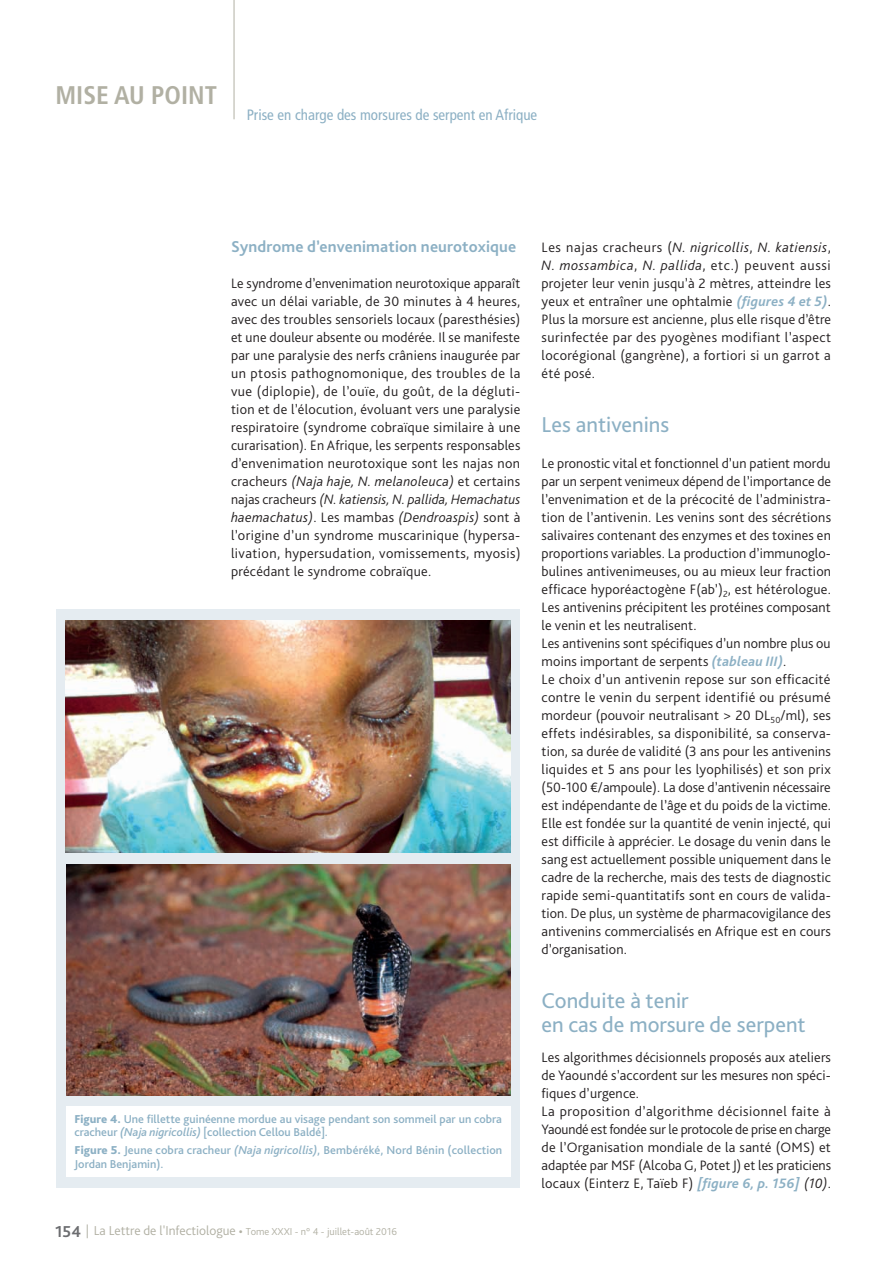
<style>
.page{position:relative;width:896px;height:1266px;background:#fff}
.page>*{position:absolute;margin:0;border:0;box-sizing:border-box;transform-origin:0 0}
.t1{font:700 condensed 25.5px "Frutiger LT Std";color:#b1b0a3}
.t2{font:22.5px/24px "Bliss Pro";color:#8cb0c4}
.t3{font:700 16.5px "Bliss Pro";letter-spacing:.01em;color:#8cb0c4}
.t4{font:condensed 15px "Frutiger LT Std";color:#8cb0c4}
.t5{font:300 14.25px/18px "Bliss Pro";letter-spacing:.01em;color:#231f20;text-align:justify}
.t6{font:500 12px/13.5px "Bliss Pro";color:#8cb0c4}
.t7{font:300 10.5px "Bliss Pro";color:#b1b0a3}
.s1{font-style:italic}
.s2{font-weight:800}
.s3{font-weight:700;font-size:16.5px;color:#6c6d70}
.s4{font-size:13.5px}
.s5{font-weight:700;font-style:italic;color:#8cb0c4}
</style>
<div class="page">
<div style="left:57px;top:609px;width:463px;height:578px;background:#e5ecf1"></div>
<div style="left:66px;top:1106px;width:445px;height:70px;background:#fff"></div>
<img style="left:66px;top:620px;width:445px;height:232px">
<img style="left:66px;top:864px;width:445px;height:231px">
<hr style="left:234px;top:0;width:1px;height:119px;background:#b1b0a3">
<p class="t1" style="left:55px;top:80px;width:163px">MISE AU POINT</p>
<p class="t4" style="left:247px;top:106px;width:292px">Prise en charge des morsures de serpent en Afrique</p>
<p class="t3" style="left:231px;top:236px;width:287px">Syndrome d’envenimation neurotoxique</p>
<p class="t5" style="left:231px;top:273px;width:291px">Le syndrome d’envenimation neurotoxique apparaît avec un délai variable, de 30 minutes à 4 heures, avec des troubles sensoriels locaux (paresthésies) et une douleur absente ou modérée. Il se manifeste par une paralysie des nerfs crâniens inaugurée par un ptosis pathognomonique, des troubles de la vue (diplopie), de l’ouïe, du goût, de la dégluti&shy;tion et de l’élocution, évoluant vers une paralysie respiratoire (syndrome cobraïque similaire à une curarisation). En Afrique, les serpents responsables d’envenimation neurotoxique sont les najas non cracheurs <span class="s1">(Naja haje, N. melanoleuca)</span> et certains najas cracheurs <span class="s1">(N. katiensis, N. pallida, Hemachatus haemachatus)</span>. Les mambas <span class="s1">(Dendroaspis)</span> sont à l’origine d’un syndrome muscarinique (hypersa&shy;livation, hypersudation, vomissements, myosis) précédant le syndrome cobraïque.</p>
<p class="t6" style="left:74px;top:1111px;width:429px"><span class="s2">Figure 4.</span> Une fillette guinéenne mordue au visage pendant son sommeil par un cobra cracheur <span class="s1">(Naja nigricollis)</span> [collection Cellou Baldé].</p>
<p class="t6" style="left:74px;top:1142px;width:429px"><span class="s2">Figure 5.</span> Jeune cobra cracheur <span class="s1">(Naja nigricollis)</span>, Bembéréké, Nord Bénin (collection<br>Jordan Benjamin).</p>
<p class="t7" style="left:55px;top:1224px;width:343px"><span class="s3">154</span> <span class="s4">| La Lettre de l'Infectiologue •</span> Tome XXXI - n° 4 - juillet-août 2016</p>
<p class="t5" style="left:541px;top:237px;width:291px">Les najas cracheurs (<span class="s1">N. nigricollis</span>, <span class="s1">N. katiensis</span>, <span class="s1">N. mossambica</span>, <span class="s1">N. pallida</span>, etc.) peuvent aussi projeter leur venin jusqu’à 2 mètres, atteindre les yeux et entraîner une ophtalmie <span class="s5">(figures 4 et 5)</span>.<br>Plus la morsure est ancienne, plus elle risque d’être surinfectée par des pyogènes modifiant l’aspect locorégional (gangrène), a fortiori si un garrot a été posé.</p>
<p class="t2" style="left:541px;top:412px;width:129px">Les antivenins</p>
<p class="t5" style="left:541px;top:453px;width:291px;text-align:left">Le pronostic vital et fonctionnel d’un patient mordu par un serpent venimeux dépend de l’importance de l’envenimation et de la précocité de l’administra&shy;tion de l’antivenin. Les venins sont des sécrétions salivaires contenant des enzymes et des toxines en proportions variables. La production d’immunoglo&shy;bulines antivenimeuses, ou au mieux leur fraction efficace hyporéactogène F(ab’)<sub>2</sub>, est hétérologue.<br>Les antivenins précipitent les protéines composant le venin et les neutralisent.<br>Les antivenins sont spécifiques d’un nombre plus ou moins important de serpents <span class="s5">(tableau III)</span>.<br>Le choix d’un antivenin repose sur son efficacité contre le venin du serpent identifié ou présumé mordeur (pouvoir neutralisant &gt; 20 DL<sub>50</sub>/ml), ses effets indésirables, sa disponibilité, sa conserva&shy;tion, sa durée de validité (3 ans pour les antivenins liquides et 5 ans pour les lyophilisés) et son prix (50-100 €/ampoule). La dose d’antivenin nécessaire est indépendante de l’âge et du poids de la victime.<br>Elle est fondée sur la quantité de venin injecté, qui est difficile à apprécier. Le dosage du venin dans le sang est actuellement possible uniquement dans le cadre de la recherche, mais des tests de diagnostic rapide semi-quantitatifs sont en cours de valida&shy;tion. De plus, un système de pharmacovigilance des antivenins commercialisés en Afrique est en cours d’organisation.</p>
<p class="t2" style="left:541px;top:988px;width:265px">Conduite à tenir<br>en cas de morsure de serpent</p>
<p class="t5" style="left:541px;top:1047px;width:291px;text-align:left">Les algorithmes décisionnels proposés aux ateliers de Yaoundé s’accordent sur les mesures non spéci&shy;fiques d’urgence.<br>La proposition d’algorithme décisionnel faite à Yaoundé est fondée sur le protocole de prise en charge de l’Organisation mondiale de la santé (OMS) et adaptée par MSF (Alcoba G, Potet J) et les praticiens locaux (Einterz E, Taïeb F) <span class="s5">[figure 6, p. 156]</span> <span class="s1">(10)</span>.</p>
</div>
